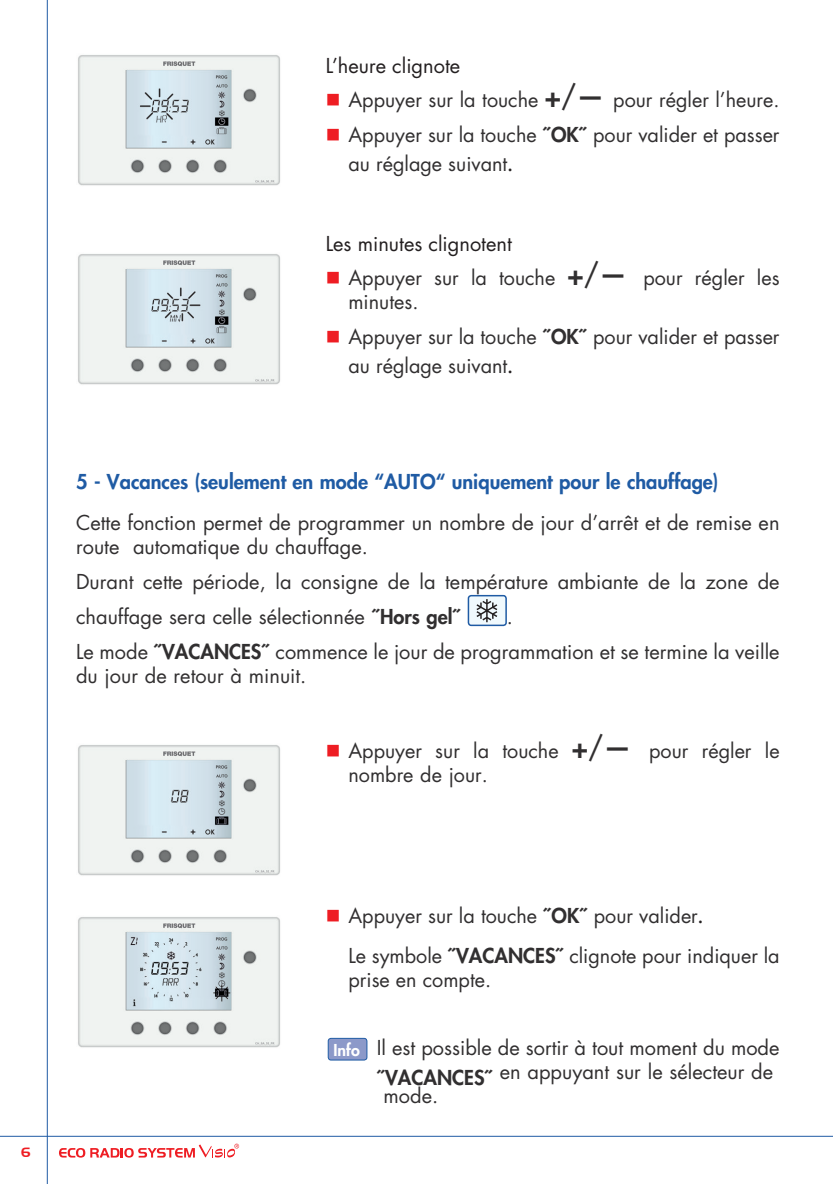
<style>
.page{position:relative;width:833px;height:1184px;background:#fff}
.page>*{position:absolute;margin:0;border:0;box-sizing:border-box;transform-origin:0 0}
.texte{font:20px/24px "Futura Std";color:#312f30}
.txt2{font:20px/24px "Futura Std";color:#312f30}
.titre2{font:800 20px "Futura Std";color:#1f5ba4}
.t1{font:20px "Futura Std";color:#231f20}
.t2{font:800 16px "Futura Std";color:#fff}
.t3{font:700 14px "Handel Gothic EF";color:#ee1d23}
.s1{color:#ee1d23}
.s2{font-weight:800;font-size:28px}
.s3{font-weight:500;font-size:28px}
.s4{font-weight:800}
.s5{font-family:"Minion Pro";font-size:24px;color:#231f20}
</style>
<div class="page">
<hr style="left:0;top:1136px;width:832px;height:1px;background:#1f5ba4">
<svg style="left:59px;top:1144px;width:180px;height:13px"></svg>
<hr style="left:47px;top:0;width:1px;height:1184px;background:#1f5ba4">
<svg style="left:470px;top:598px;width:33px;height:25px"></svg>
<div style="left:467px;top:595px;width:39px;height:31px;border:2px solid #1f5ba4;border-radius:3px"></div>
<div style="left:328px;top:1038px;width:39px;height:22px;background:#8c99c9;border-radius:3px"></div>
<div style="left:327px;top:1038px;width:40px;height:22px;border:1px solid #1f5ba4;border-radius:3px"></div>
<img style="left:78px;top:254px;width:202px;height:131px">
<img style="left:78px;top:55px;width:202px;height:131px">
<img style="left:78px;top:745px;width:202px;height:131px">
<img style="left:78px;top:917px;width:202px;height:131px">
<p class="t1" style="left:325px;top:53px;width:136px">L’heure clignote</p>
<p class="txt2" style="left:325px;top:88px;width:455px"><span class="s1">■</span> Appuyer sur la touche <span class="s2">+</span><span class="s3">/</span><span class="s2">—</span> pour régler l’heure.</p>
<p class="texte" style="left:348px;top:121px;width:432px;line-height:28.8px;text-indent:-23px"><span class="s1">■</span> Appuyer sur la touche <span class="s4">˝OK˝</span> pour valider et passer au réglage suivant<span class="s5">.</span></p>
<p class="t1" style="left:325px;top:231px;width:187px">Les minutes clignotent</p>
<p class="txt2" style="left:348px;top:266px;width:432px;text-indent:-23px"><span class="s1">■</span> Appuyer sur la touche <span class="s2">+</span><span class="s3">/</span><span class="s2">—</span> pour régler les minutes.</p>
<p class="texte" style="left:348px;top:323px;width:432px;line-height:28.8px;text-indent:-23px"><span class="s1">■</span> Appuyer sur la touche <span class="s4">˝OK˝</span> pour valider et passer au réglage suivant<span class="s5">.</span></p>
<p class="titre2" style="left:76px;top:468px;width:643px">5 - Vacances (seulement en mode “AUTO“ uniquement pour le chauffage)</p>
<p class="texte" style="left:76px;top:510px;width:704px">Cette fonction permet de programmer un nombre de jour d’arrêt et de remise en route automatique du chauffage.</p>
<p class="texte" style="left:76px;top:564px;width:705px;line-height:35.2px">Durant cette période, la consigne de la température ambiante de la zone de chauffage sera celle sélectionnée <span class="s4">˝Hors gel˝</span></p>
<p class="texte" style="left:506px;top:605px;width:8px">.</p>
<p class="texte" style="left:76px;top:640px;width:705px">Le mode <span class="s4">˝VACANCES˝</span> commence le jour de programmation et se termine la veille du jour de retour à minuit.</p>
<p class="txt2" style="left:348px;top:739px;width:432px;text-indent:-23px"><span class="s1">■</span> Appuyer sur la touche <span class="s2">+</span><span class="s3">/</span><span class="s2">—</span> pour régler le nombre de jour.</p>
<p class="t3" style="left:21px;top:1144px;width:12px">6</p>
<p class="texte" style="left:325px;top:904px;width:379px"><span class="s1">■</span> Appuyer sur la touche <span class="s4">˝OK˝</span> pour valider<span class="s5">.</span></p>
<p class="texte" style="left:348px;top:944px;width:432px">Le symbole <span class="s4">˝VACANCES˝</span> clignote pour indiquer la prise en compte.</p>
<p class="t2" style="left:333px;top:1040px;width:28px">Info</p>
<p class="txt2" style="left:376px;top:1035px;width:404px">Il est possible de sortir à tout moment du mode</p>
<p class="txt2" style="left:376px;top:1059px;width:398px"><span class="s4">˝VACANCES˝</span> en appuyant sur le sélecteur de</p>
<p class="txt2" style="left:383px;top:1083px;width:56px">mode.</p>
</div>
